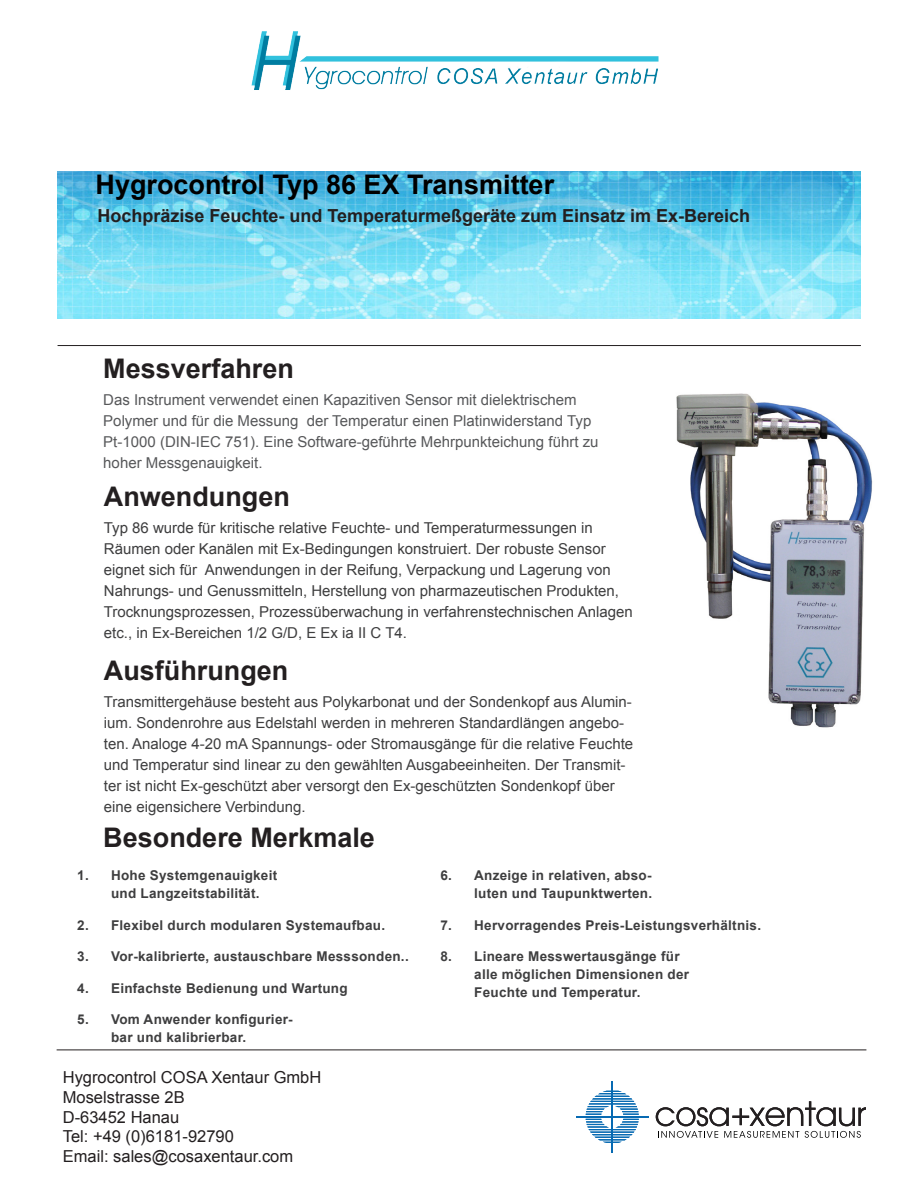
<style>
.page{position:relative;width:918px;height:1188px;background:#fff}
.page>*{position:absolute;margin:0;border:0;box-sizing:border-box;transform-origin:0 0}
.Headings{font:700 27px "Arial";color:#231f20}
.t1{font:700 27px "Arial";color:#000}
.t2{font:700 18px "Arial";color:#231f20}
.t3{font:16.5px "Arial";color:#231f20}
.Applications_Text{font:15px/21px "Arial";color:#3e3e3f}
.Principal_of_operati{font:15px/21px "Arial";color:#57585a}
.t4{font:700 13.5px/18px "Arial";letter-spacing:.02em;color:#3e3e3f}
</style>
<div class="page">
<img style="left:57px;top:171px;width:804px;height:148px">
<hr style="left:57px;top:1050px;width:809px;height:1px;background:#231f20">
<hr style="left:58px;top:345px;width:803px;height:1px;background:#231f20">
<img style="left:251px;top:31px;width:408px;height:59px">
<hr style="left:576px;top:1116px;width:73px;height:1px;background:#076ab2">
<hr style="left:612px;top:1081px;width:1px;height:71px;background:#076ab2">
<svg style="left:586px;top:1091px;width:53px;height:52px"></svg>
<svg style="left:656px;top:1101px;width:210px;height:37px"></svg>
<img style="left:676px;top:393px;width:197px;height:335px">
<p class="t1" style="left:96px;top:166px;width:460px">Hygrocontrol Typ 86 EX Transmitter</p>
<p class="t2" style="left:97px;top:204px;width:654px">Hochpräzise Feuchte- und Temperaturmeßgeräte zum Einsatz im Ex-Bereich</p>
<p class="Headings" style="left:103px;top:350px;width:192px">Messverfahren</p>
<p class="Principal_of_operati" style="left:103px;top:390px;width:497px">Das Instrument verwendet einen Kapazitiven Sensor mit dielektrischem Polymer und für die Messung der Temperatur einen Platinwiderstand Typ Pt-1000 (DIN-IEC 751). Eine Software-geführte Mehrpunkteichung führt zu hoher Messgenauigkeit.</p>
<p class="Headings" style="left:104px;top:478px;width:188px">Anwendungen</p>
<p class="Applications_Text" style="left:104px;top:518px;width:530px">Typ 86 wurde für kritische relative Feuchte- und Temperaturmessungen in Räumen oder Kanälen mit Ex-Bedingungen konstruiert. Der robuste Sensor eignet sich für Anwendungen in der Reifung, Verpackung und Lagerung von Nahrungs- und Genussmitteln, Herstellung von pharmazeutischen Produkten, Trocknungsprozessen, Prozessüberwachung in verfahrenstechnischen Anlagen etc., in Ex-Bereichen 1/2 G/D, E Ex ia II C T4.</p>
<p class="Headings" style="left:104px;top:652px;width:186px">Ausführungen</p>
<p class="Applications_Text" style="left:104px;top:692px;width:531px">Transmittergehäuse besteht aus Polykarbonat und der Sondenkopf aus Alumin&shy;ium. Sondenrohre aus Edelstahl werden in mehreren Standardlängen angebo&shy;ten. Analoge 4-20 mA Spannungs- oder Stromausgänge für die relative Feuchte und Temperatur sind linear zu den gewählten Ausgabeeinheiten. Der Transmit&shy;ter ist nicht Ex-geschützt aber versorgt den Ex-geschützten Sondenkopf über eine eigensichere Verbindung.</p>
<p class="Headings" style="left:103px;top:820px;width:273px">Besondere Merkmale</p>
<p class="t4" style="left:111px;top:867px;width:168px;text-indent:-34px">1. Hohe Systemgenauigkeit und Langzeitstabilität.</p>
<p class="t4" style="left:77px;top:916px;width:309px">2. Flexibel durch modularen Systemaufbau.</p>
<p class="t4" style="left:77px;top:948px;width:333px">3. Vor-kalibrierte, austauschbare Messsonden..</p>
<p class="t4" style="left:77px;top:979px;width:272px">4. Einfachste Bedienung und Wartung</p>
<p class="t4" style="left:111px;top:1011px;width:183px;text-indent:-34px">5. Vom Anwender konfigurier&shy;bar und kalibrierbar.</p>
<p class="t3" style="left:63px;top:1066px;width:260px">Hygrocontrol COSA Xentaur GmbH</p>
<p class="t3" style="left:63px;top:1086px;width:123px">Moselstrasse 2B</p>
<p class="t3" style="left:63px;top:1106px;width:118px">D-63452 Hanau</p>
<p class="t3" style="left:63px;top:1126px;width:173px">Tel: +49 (0)6181-92790</p>
<p class="t3" style="left:63px;top:1146px;width:232px">Email: sales@cosaxentaur.com</p>
<p class="t4" style="left:441px;top:867px;width:213px;text-align:right">6. Anzeige in relativen, abso&shy;luten und Taupunktwerten.</p>
<p class="t4" style="left:441px;top:916px;width:322px">7. Hervorragendes Preis-Leistungsverhältnis.</p>
<p class="t4" style="left:474px;top:948px;width:216px;text-indent:-34px">8. Lineare Messwertausgänge für alle möglichen Dimensionen der<br>Feuchte und Temperatur.</p>
</div>
